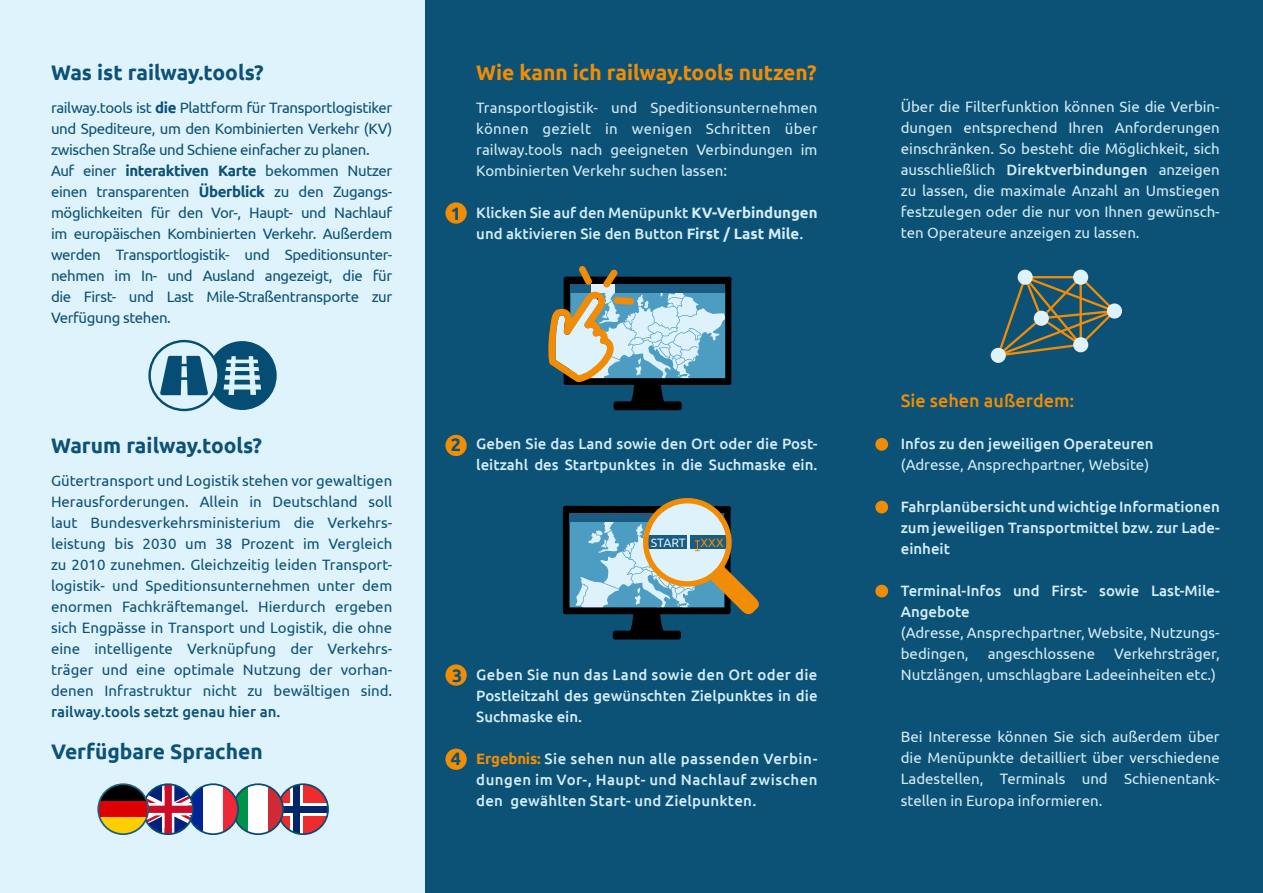
<style>
.page{position:relative;width:1263px;height:893px;background:#dff3fc}
.page>*{position:absolute;margin:0;border:0;box-sizing:border-box;transform-origin:0 0}
.t1{font:700 21px "Ubuntu";color:#0c5176}
.t2{font:700 21px "Ubuntu";color:#f18d04}
.t3{font:500 18px "Ubuntu";color:#f18d04}
.t4{font:700 18px "Ubuntu";color:#0c5176}
.t5{font:15px/21px "Ubuntu";letter-spacing:-.025em;color:#0c5176;text-align:justify}
.t6{font:15px/21px "Ubuntu";color:#d4eef7;text-align:justify}
.t7{font:500 15px/21px "Ubuntu";color:#d4eef7}
.t8{font:12.15px "Ubuntu";color:#def2fc}
.s1{font-weight:700}
.s2{font-weight:500}
.s3{color:#f28c05}
.s4{font-weight:700;color:#f18d04}
</style>
<div class="page">
<div style="left:425px;top:0;width:838px;height:893px;background:#0c5176"></div>
<svg style="left:278px;top:784px;width:50px;height:50px"></svg>
<svg style="left:283px;top:803px;width:43px;height:12px"></svg>
<svg style="left:291px;top:786px;width:12px;height:48px"></svg>
<div style="left:294px;top:784px;width:6px;height:50px;background:#002868"></div>
<div style="left:278px;top:806px;width:50px;height:6px;background:#002868"></div>
<div style="left:277px;top:783px;width:52px;height:52px;border:2px solid #064c74;border-radius:50%"></div>
<div style="left:233px;top:784px;width:50px;height:50px;background:#009246;border-radius:25px"></div>
<svg style="left:248px;top:786px;width:20px;height:48px"></svg>
<svg style="left:268px;top:786px;width:15px;height:47px"></svg>
<div style="left:232px;top:783px;width:52px;height:52px;border:2px solid #064c74;border-radius:50%"></div>
<div style="left:188px;top:784px;width:50px;height:50px;background:#ed2939;border-radius:25px"></div>
<div style="left:187px;top:783px;width:52px;height:52px;border:2px solid #064c74;border-radius:50%"></div>
<svg style="left:143px;top:784px;width:80px;height:50px;background:#a590b1"></svg>
<div style="left:142px;top:783px;width:52px;height:52px;border:2px solid #064c74;border-radius:50%"></div>
<div style="left:98px;top:784px;width:50px;height:50px;background:#000;border-radius:25px"></div>
<div style="left:98px;top:801px;width:50px;height:33px;background:#d00"></div>
<svg style="left:98px;top:817px;width:50px;height:17px"></svg>
<div style="left:97px;top:783px;width:52px;height:52px;border:2px solid #1e5e81;border-radius:50%"></div>
<div style="left:445px;top:202px;width:22px;height:22px;background:#f18d04;border-radius:50%"></div>
<div style="left:445px;top:749px;width:22px;height:21px;background:#f18d04;border-radius:50%"></div>
<div style="left:445px;top:435px;width:22px;height:21px;background:#f18d04;border-radius:50%"></div>
<div style="left:875px;top:438px;width:13px;height:13px;background:#f18d04;border-radius:50%"></div>
<div style="left:875px;top:501px;width:13px;height:12px;background:#f18d04;border-radius:50%"></div>
<div style="left:875px;top:585px;width:13px;height:12px;background:#f18d04;border-radius:50%"></div>
<div style="left:445px;top:664px;width:22px;height:22px;background:#f18d04;border-radius:50%"></div>
<svg style="left:548px;top:266px;width:184px;height:144px"></svg>
<svg style="left:994px;top:275px;width:116px;height:81px"></svg>
<div style="left:1017px;top:270px;width:16px;height:15px;background:#def2fc;border-radius:50%"></div>
<div style="left:1073px;top:270px;width:15px;height:15px;background:#def2fc;border-radius:50%"></div>
<div style="left:1107px;top:303px;width:15px;height:16px;background:#def2fc;border-radius:50%"></div>
<div style="left:1073px;top:337px;width:15px;height:15px;background:#def2fc;border-radius:50%"></div>
<div style="left:991px;top:348px;width:15px;height:15px;background:#def2fc;border-radius:50%"></div>
<div style="left:1034px;top:311px;width:15px;height:15px;background:#def2fc;border-radius:50%"></div>
<svg style="left:563px;top:498px;width:196px;height:141px"></svg>
<svg style="left:148px;top:340px;width:129px;height:71px"></svg>
<p class="t1" style="left:51px;top:60px;width:214px">Was ist railway.tools?</p>
<p class="t5" style="left:51px;top:97px;width:343px">railway.tools ist <span class="s1">die</span> Plattform für Transportlogistiker und Spediteure, um den Kombinierten Verkehr (KV) zwischen Straße und Schiene einfacher zu planen.</p>
<p class="t5" style="left:51px;top:160px;width:343px">Auf einer <span class="s1">interaktiven Karte</span> bekommen Nutzer einen transparenten <span class="s1">Überblick</span> zu den Zugangs&shy;möglichkeiten für den Vor-, Haupt- und Nachlauf im europäischen Kombinierten Verkehr. Außerdem werden Transportlogistik- und Speditionsunter&shy;nehmen im In- und Ausland angezeigt, die für die First- und Last Mile-Straßentransporte zur Verfügung stehen.</p>
<p class="t1" style="left:51px;top:433px;width:213px">Warum railway.tools?</p>
<p class="t5" style="left:51px;top:470px;width:343px">Gütertransport und Logistik stehen vor gewaltigen Herausforderungen. Allein in Deutschland soll laut Bundesverkehrsministerium die Verkehrs&shy;leistung bis 2030 um 38 Prozent im Vergleich zu 2010 zunehmen. Gleichzeitig leiden Transport&shy;logistik- und Speditionsunternehmen unter dem enormen Fachkräftemangel. Hierdurch ergeben sich Engpässe in Transport und Logistik, die ohne eine intelligente Verknüpfung der Verkehrs&shy;träger und eine optimale Nutzung der vorhan&shy;denen Infrastruktur nicht zu bewältigen sind. <span class="s2">railway.tools setzt genau hier an.</span></p>
<p class="t1" style="left:51px;top:739px;width:213px">Verfügbare Sprachen</p>
<p class="t4" style="left:451px;top:203px;width:12px">1</p>
<p class="t2" style="left:476px;top:60px;width:342px">Wie kann ich railway.tools nutzen?</p>
<p class="t6" style="left:476px;top:97px;width:343px">Transportlogistik- und Speditionsunternehmen können gezielt in wenigen Schritten über railway.tools nach geeigneten Verbindungen im Kombinierten Verkehr suchen lassen:</p>
<p class="t7" style="left:476px;top:202px;width:343px">Klicken Sie auf den Menüpunkt <span class="s1">KV-Verbindungen </span>und aktivieren Sie den Button <span class="s1">First / Last Mile</span>.</p>
<p class="t4" style="left:451px;top:434px;width:12px">2</p>
<p class="t7" style="left:476px;top:433px;width:343px">Geben Sie das Land sowie den Ort oder die Post&shy;leitzahl des Startpunktes in die Suchmaske ein.</p>
<p class="t8" style="left:651px;top:535px;width:75px">START <span class="s3">XXX</span></p>
<p class="t4" style="left:452px;top:664px;width:12px">3</p>
<p class="t4" style="left:451px;top:748px;width:12px">4</p>
<p class="t7" style="left:476px;top:664px;width:343px;text-align:justify">Geben Sie nun das Land sowie den Ort oder die Postleitzahl des gewünschten Zielpunktes in die Suchmaske ein.</p>
<p class="t7" style="left:476px;top:748px;width:343px;text-align:justify"><span class="s4">Ergebnis:</span> Sie sehen nun alle passenden Verbin&shy;dungen im Vor-, Haupt- und Nachlauf zwischen den gewählten Start- und Zielpunkten.</p>
<p class="t6" style="left:901px;top:95px;width:320px">Über die Filterfunktion können Sie die Verbin&shy;dungen entsprechend Ihren Anforderungen einschränken. So besteht die Möglichkeit, sich ausschließlich <span class="s2">Direktverbindungen</span> anzeigen zu lassen, die maximale Anzahl an Umstiegen festzulegen oder die nur von Ihnen gewünsch&shy;ten Operateure anzeigen zu lassen.</p>
<p class="t3" style="left:901px;top:389px;width:175px">Sie sehen außerdem:</p>
<p class="t7" style="left:901px;top:433px;width:254px">Infos zu den jeweiligen Operateuren</p>
<p class="t6" style="left:901px;top:454px;width:250px">(Adresse, Ansprechpartner, Website)</p>
<p class="t7" style="left:901px;top:496px;width:320px;text-align:justify">Fahrplanübersicht und wichtige Informationen zum jeweiligen Transportmittel bzw. zur Lade&shy;einheit</p>
<p class="t7" style="left:901px;top:580px;width:320px">Terminal-Infos und First- sowie Last-Mile-<br>Angebote</p>
<p class="t6" style="left:901px;top:622px;width:320px">(Adresse, Ansprechpartner, Website, Nutzungs&shy;bedingen,</p>
<p class="t6" style="left:901px;top:643px;width:320px;text-align:right">Verkehrsträger,<br>Nutzlängen, umschlagbare Ladeeinheiten etc.)</p>
<p class="t6" style="left:988px;top:643px;width:109px">angeschlossene</p>
<p class="t6" style="left:901px;top:725px;width:320px">Bei Interesse können Sie sich außerdem über die Menüpunkte detailliert über verschiedene Ladestellen, Terminals und Schienentank-</p>
<p class="t6" style="left:901px;top:790px;width:203px">stellen in Europa informieren.</p>
</div>
